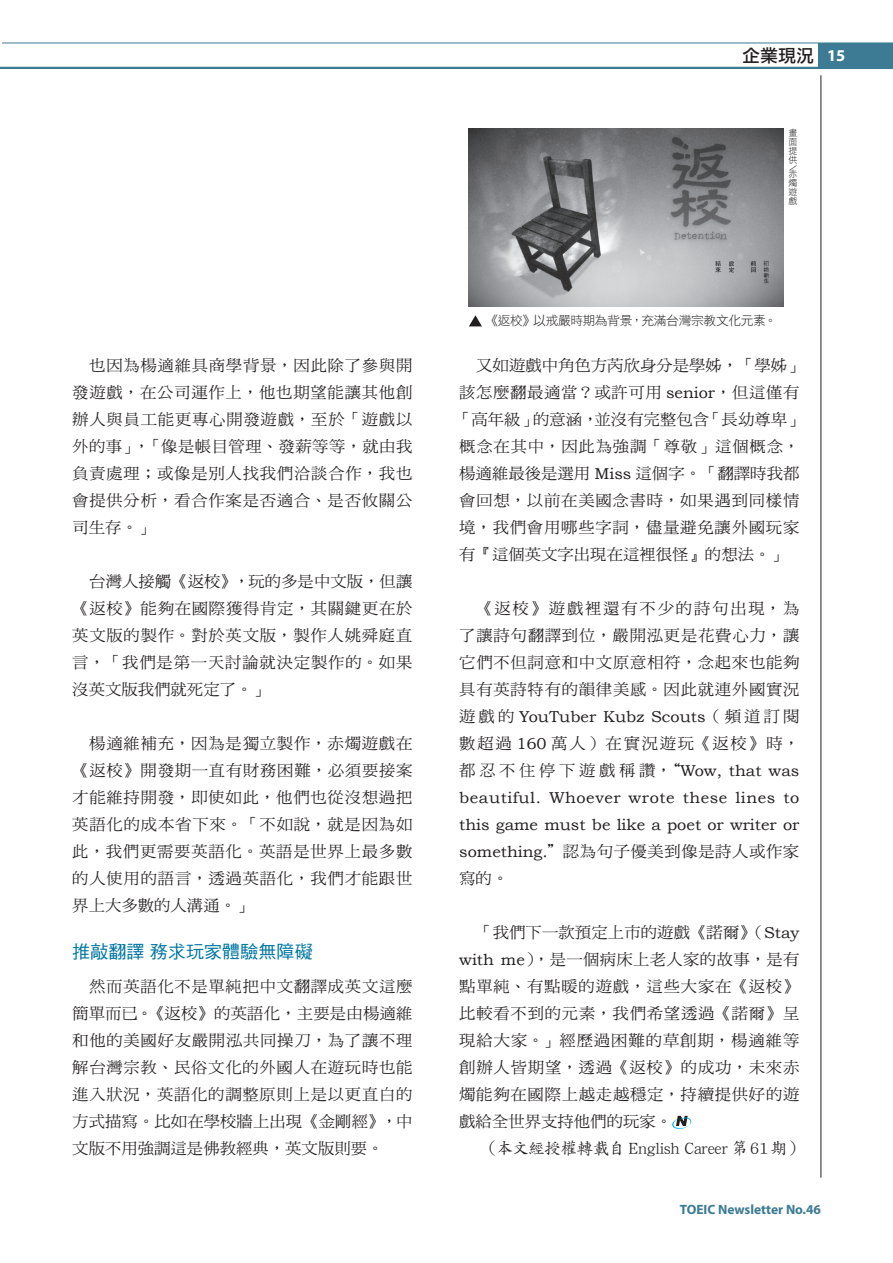
<style>
.page{position:relative;width:893px;height:1263px;background:#fff}
.page>*{position:absolute;margin:0;border:0;box-sizing:border-box;transform-origin:0 0}
.t1{font:18px "DF Hei Std W5";letter-spacing:.005em;color:#0076a3}
.t2{font:18px "DF Li Hei Std W5";color:#231f20}
.t3{font:16.5px "DF Kai Shu Std W5";letter-spacing:-.025em;color:#231f20}
.t4{font:15.75px/27px "DF Ming Std W5";letter-spacing:.045em;color:#231f20;text-align:justify;scale:1.04 1}
.t5{font:15.75px/27px "DF Ming Std W5";letter-spacing:.02em;color:#231f20;scale:1.04 1}
.t6{font:15.75px/27px "Bookman Old Style";letter-spacing:.03em;color:#231f20;scale:1.04 1}
.t7{font:15.75px/27px "DF Ming Std W5";letter-spacing:.22em;color:#231f20;scale:1.04 1}
.t8{font:15.75px "Bookman Old Style";color:#231f20;scale:1.04 1}
.t9{font:700 13.5px "Myriad Pro";color:#3c7b93}
.t10{font:12.75px "DF Hei Std W3";letter-spacing:-.025em;color:#231f20}
.t11{font:9px/9px "DF Hei Std W3";color:#231f20;text-align:justify}
.s1{font-family:"Myriad Pro";font-weight:700;font-size:16.5px;color:#fff}
.s2{font-family:"Bookman Old Style"}
.s3{font-family:"DF Ming Std W5"}
</style>
<div class="page">
<hr style="left:821px;top:75px;width:1px;height:1102px;background:#231f20">
<div style="left:819px;top:43px;width:74px;height:25px;background:#3c7b93"></div>
<hr style="left:2px;top:43px;width:891px;height:1px;background:#3c7b93">
<hr style="left:0;top:67px;width:893px;height:2px;background:#3c7b93">
<svg style="left:672px;top:1116px;width:20px;height:13px"></svg>
<img style="left:469px;top:128px;width:315px;height:178px">
<svg style="left:469px;top:315px;width:13px;height:11px"></svg>
<p class="t4" style="left:72px;top:351px;width:329px;text-indent:17px">也因為楊適維具商學背景，因此除了參與開發遊戲，在公司運作上，他也期望能讓其他創辦人與員工能更專心開發遊戲，至於「遊戲以外的事」，「像是帳目管理、發薪等等，就由我負責處理；或像是別人找我們洽談合作，我也會提供分析，看合作案是否適合、是否攸關公司生存。」</p>
<p class="t4" style="left:72px;top:567px;width:329px;text-indent:17px">台灣人接觸《返校》，玩的多是中文版，但讓《返校》能夠在國際獲得肯定，其關鍵更在於英文版的製作。對於英文版，製作人姚舜庭直言，「我們是第一天討論就決定製作的。如果沒英文版我們就死定了。」</p>
<p class="t4" style="left:72px;top:729px;width:329px;text-indent:17px">楊適維補充，因為是獨立製作，赤燭遊戲在《返校》開發期一直有財務困難，必須要接案才能維持開發，即使如此，他們也從沒想過把英語化的成本省下來。「不如說，就是因為如此，我們更需要英語化。英語是世界上最多數的人使用的語言，透過英語化，我們才能跟世界上大多數的人溝通。」</p>
<p class="t1" style="left:72px;top:941px;width:242px">推敲翻譯務求玩家體驗無障礙</p>
<p class="t4" style="left:72px;top:972px;width:329px;text-indent:17px">然而英語化不是單純把中文翻譯成英文這麼簡單而已。《返校》的英語化，主要是由楊適維和他的美國好友嚴開泓共同操刀，為了讓不理解台灣宗教、民俗文化的外國人在遊玩時也能進入狀況，英語化的調整原則上是以更直白的方式描寫。比如在學校牆上出現《金剛經》，中文版不用強調這是佛教經典，英文版則要。</p>
<p class="t2" style="left:742px;top:45px;width:105px">企業現況 <span class="s1">15</span></p>
<p class="t11" style="left:788px;top:128px;width:10px">畫面提供</p>
<p class="t11" style="left:788px;top:169px;width:10px">赤燭遊戲</p>
<p class="t10" style="left:485px;top:314px;width:293px">《返校》以戒嚴時期為背景，充滿台灣宗教文化元素。</p>
<p class="t5" style="left:455px;top:351px;width:336px;text-indent:21px">又如遊戲中角色方芮欣身分是學姊，「學姊」該怎麼翻最適當？或許可用 <span class="s2">senior</span>，但這僅有「高年級」的意涵，並沒有完整包含「長幼尊卑」概念在其中，因此為強調「尊敬」這個概念，楊適維最後是選用 <span class="s2">Miss</span> 這個字。「翻譯時我都會回想，以前在美國念書時，如果遇到同樣情境，我們會用哪些字詞，儘量避免讓外國玩家有『這個英文字出現在這裡很怪』的想法。」</p>
<p class="t4" style="left:459px;top:594px;width:329px;text-indent:17px">《返校》遊戲裡還有不少的詩句出現，為了讓詩句翻譯到位，嚴開泓更是花費心力，讓它們不但詞意和中文原意相符，念起來也能夠具有英詩特有的韻律美感。因此就連外國實況</p>
<p class="t8" style="left:459px;top:707px;width:329px"><span class="s3">遊戲的</span> YouTuber Kubz Scouts<span class="s3">（頻道訂閱</span></p>
<p class="t7" style="left:459px;top:729px;width:329px">數超過 <span class="s2">160</span> 萬人）在實況遊玩《返校》時，都忍不住停下遊戲稱讚，“<span class="s2">Wow, that was</span></p>
<p class="t6" style="left:459px;top:784px;width:329px">beautiful. Whoever wrote these lines to this game must be like a poet or writer or</p>
<p class="t4" style="left:459px;top:837px;width:329px"><span class="s2">something.</span>”認為句子優美到像是詩人或作家寫的。</p>
<p class="t4" style="left:459px;top:918px;width:329px;text-indent:17px">「我們下一款預定上市的遊戲《諾爾》（<span class="s2">Stay with me</span>），是一個病床上老人家的故事，是有點單純、有點暖的遊戲，這些大家在《返校》比較看不到的元素，我們希望透過《諾爾》呈現給大家。」經歷過困難的草創期，楊適維等創辦人皆期望，透過《返校》的成功，未來赤燭能夠在國際上越走越穩定，持續提供好的遊戲給全世界支持他們的玩家。</p>
<p class="t3" style="left:481px;top:1139px;width:324px">（本文經授權轉載自 English Career 第61期）</p>
<p class="t9" style="left:680px;top:1201px;width:143px">TOEIC Newsletter No.46</p>
</div>
